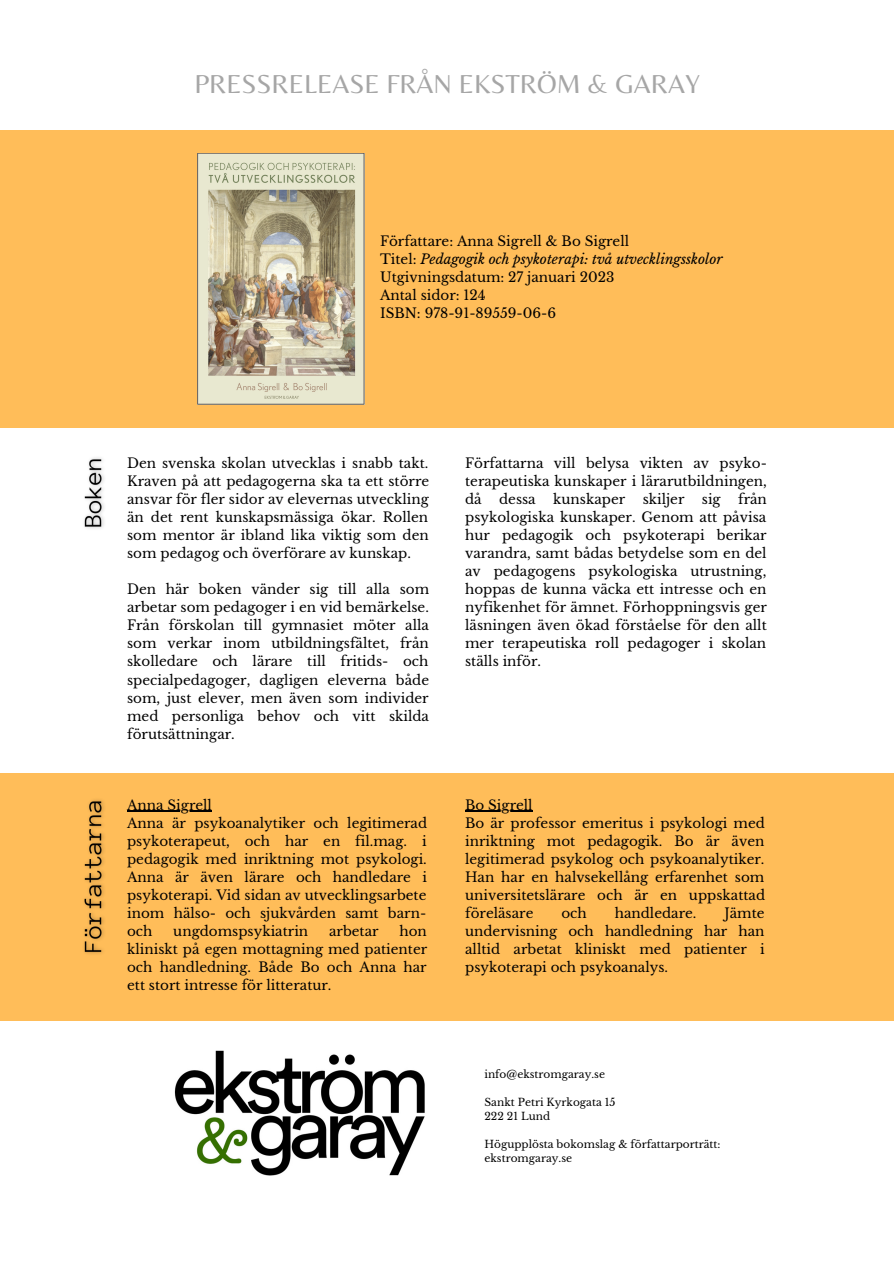
<style>
.page{position:relative;width:894px;height:1264px;background:#fff}
.page>*{position:absolute;margin:0;border:0;box-sizing:border-box;transform-origin:0 0}
.t1{font:27px "Belleza";color:#a6a6a6}
.t2{font:13.5px/18px "Libre Baskerville";color:#000;text-align:justify}
.t3{font:10.5px/14px "Libre Baskerville";color:#000}
.s1{font-style:italic}
</style>
<div class="page">
<img style="left:174px;top:1050px;width:251px;height:125px">
<img style="left:84px;top:457px;width:20px;height:72px">
<div style="left:0;top:130px;width:892px;height:297px;background:#ffbd59"></div>
<img style="left:197px;top:153px;width:167px;height:251px">
<div style="left:0;top:773px;width:892px;height:247px;background:#ffbd59"></div>
<img style="left:84px;top:799px;width:20px;height:155px">
<hr style="left:127px;top:811px;width:85px;height:1px;background:#000">
<hr style="left:465px;top:811px;width:67px;height:1px;background:#000">
<h1 class="t1" style="left:194px;top:68px;width:507px">PRESSRELEASE FRÅN EKSTRÖM &amp; GARAY</h1>
<p class="t2" style="left:380px;top:232px;width:344px;text-align:left">Författare: Anna Sigrell &amp; Bo Sigrell<br>Titel: <span class="s1">Pedagogik och psykoterapi: två utvecklingsskolor </span>Utgivningsdatum: 27 januari 2023<br>Antal sidor: 124<br>ISBN: 978-91-89559-06-6</p>
<p class="t2" style="left:127px;top:454px;width:303px">Den svenska skolan utvecklas i snabb takt.<br>Kraven på att pedagogerna ska ta ett större ansvar för fler sidor av elevernas utveckling än det rent kunskapsmässiga ökar. Rollen som mentor är ibland lika viktig som den som pedagog och överförare av kunskap.</p>
<p class="t2" style="left:127px;top:580px;width:303px">Den här boken vänder sig till alla som arbetar som pedagoger i en vid bemärkelse.<br>Från förskolan till gymnasiet möter alla som verkar inom utbildningsfältet, från skolledare och lärare till fritids- och specialpedagoger, dagligen eleverna både som, just elever, men även som individer med personliga behov och vitt skilda förutsättningar.</p>
<p class="t2" style="left:127px;top:796px;width:301px;text-align:left">Anna Sigrell<br>Anna är psykoanalytiker och legitimerad psykoterapeut, och har en fil.mag. i pedagogik med inriktning mot psykologi.<br>Anna är även lärare och handledare i psykoterapi. Vid sidan av utvecklingsarbete inom hälso- och sjukvården samt barn&shy;och</p>
<p class="t2" style="left:127px;top:922px;width:301px;text-indent:272px">hon kliniskt på egen mottagning med patienter och handledning. Både Bo och Anna har ett stort intresse för litteratur.</p>
<p class="t2" style="left:173px;top:922px;width:136px">ungdomspsykiatrin</p>
<p class="t2" style="left:329px;top:922px;width:51px">arbetar</p>
<p class="t2" style="left:465px;top:454px;width:303px">Författarna vill belysa vikten av psyko&shy;terapeutiska kunskaper i lärarutbildningen, då</p>
<p class="t2" style="left:465px;top:490px;width:303px;text-indent:273px">från psykologiska kunskaper. Genom att påvisa hur pedagogik och psykoterapi berikar varandra, samt bådas betydelse som en del av pedagogens psykologiska utrustning, hoppas de kunna väcka ett intresse och en nyfikenhet för ämnet. Förhoppningsvis ger läsningen även ökad förståelse för den allt mer terapeutiska roll pedagoger i skolan ställs inför.</p>
<p class="t2" style="left:499px;top:490px;width:38px">dessa</p>
<p class="t2" style="left:553px;top:490px;width:73px">kunskaper</p>
<p class="t2" style="left:642px;top:490px;width:43px">skiljer</p>
<p class="t2" style="left:701px;top:490px;width:20px">sig</p>
<p class="t2" style="left:465px;top:796px;width:301px;text-align:left">Bo Sigrell<br>Bo är professor emeritus i psykologi med inriktning mot pedagogik. Bo är även legitimerad psykolog och psykoanalytiker.<br>Han har en halvsekellång erfarenhet som universitetslärare och är en uppskattad föreläsare</p>
<p class="t2" style="left:561px;top:904px;width:27px">och</p>
<p class="t2" style="left:614px;top:904px;width:83px">handledare.</p>
<p class="t2" style="left:465px;top:904px;width:301px;text-indent:259px">Jämte undervisning och handledning har han alltid arbetat kliniskt med patienter i psykoterapi och psykoanalys.</p>
<p class="t3" style="left:484px;top:1067px;width:122px">info@ekstromgaray.se</p>
<p class="t3" style="left:484px;top:1095px;width:132px">Sankt Petri Kyrkogata 15<br>222 21 Lund</p>
<p class="t3" style="left:484px;top:1137px;width:237px">Högupplösta bokomslag &amp; författarporträtt: ekstromgaray.se</p>
</div>
